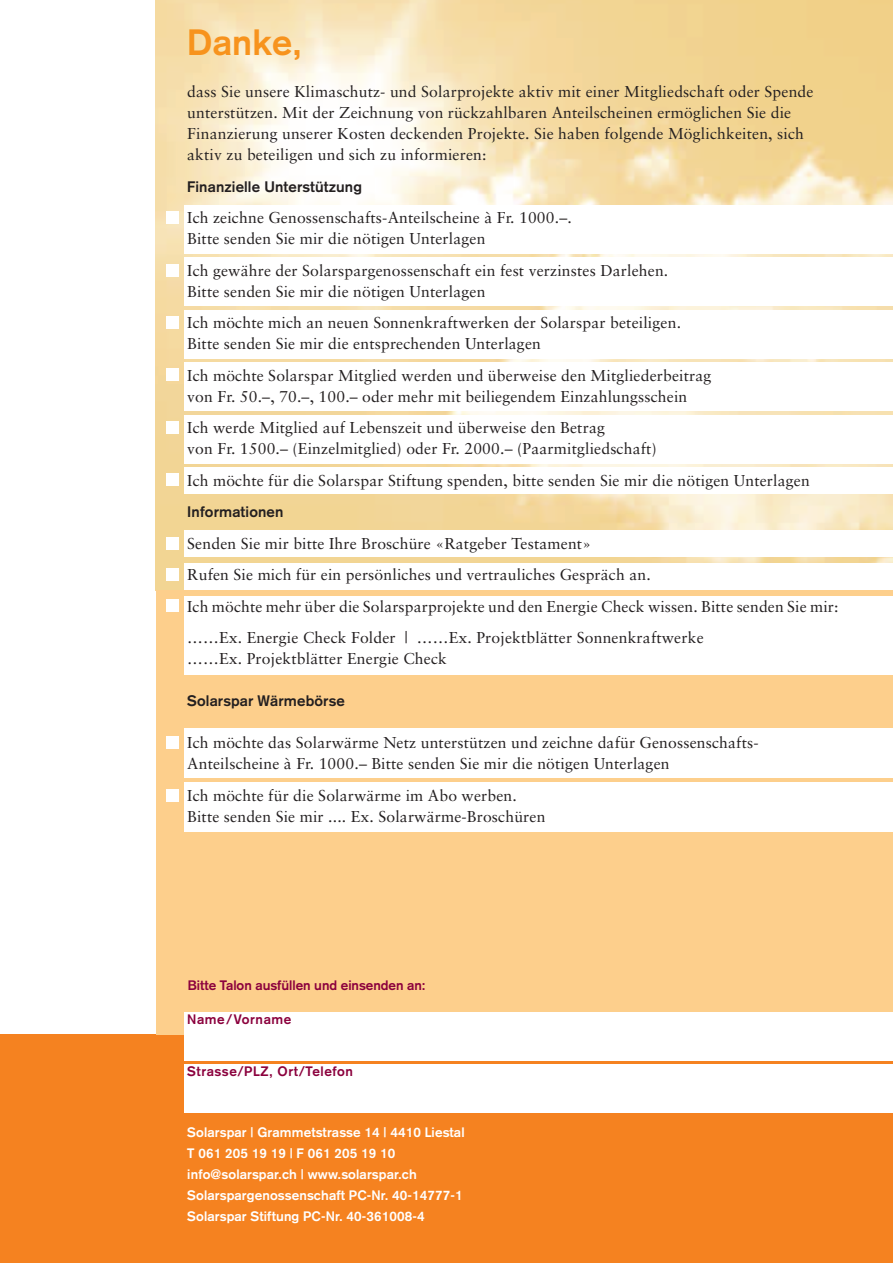
<style>
.page{position:relative;width:893px;height:1263px;background:#fff}
.page>*{position:absolute;margin:0;border:0;box-sizing:border-box;transform-origin:0 0}
.t1{font:700 36px "Akzidenz Grotesk";letter-spacing:.005em;color:#f7931d}
.t2{font:15.75px/21px "Sabon";letter-spacing:.01em;color:#231f20}
.t3{font:700 15px "Akzidenz Grotesk";letter-spacing:.01em;color:#231f20}
.t4{font:700 13.5px/21px "Akzidenz Grotesk";letter-spacing:.01em;color:#fff}
.t5{font:700 13.5px "Akzidenz Grotesk";letter-spacing:.045em;color:#8b003d}
.t6{font:700 13.5px "Akzidenz Grotesk";color:#8b003d}
</style>
<div class="page">
<div style="left:0;top:1034px;width:893px;height:229px;background:#f58220"></div>
<div style="left:156px;top:590px;width:736px;height:444px;background:#fdcf8c"></div>
<div style="left:184px;top:728px;width:708px;height:50px;background:#fff"></div>
<div style="left:184px;top:782px;width:708px;height:50px;background:#fff"></div>
<div style="left:184px;top:596px;width:708px;height:78px;background:#fff"></div>
<div style="left:184px;top:1012px;width:708px;height:48px;background:#fff"></div>
<div style="left:184px;top:1065px;width:708px;height:48px;background:#fff"></div>
<div style="left:166px;top:600px;width:13px;height:12px;background:#fff"></div>
<div style="left:166px;top:736px;width:13px;height:13px;background:#fff"></div>
<div style="left:166px;top:789px;width:13px;height:12px;background:#fff"></div>
<h1 class="t1" style="left:187px;top:30px;width:116px">Danke,</h1>
<p class="t2" style="left:187px;top:83px;width:628px">dass Sie unsere Klimaschutz- und Solarprojekte aktiv mit einer Mitgliedschaft oder Spende unterstützen. Mit der Zeichnung von rückzahlbaren Anteilscheinen ermöglichen Sie die Finanzierung unserer Kosten deckenden Projekte. Sie haben folgende Möglichkeiten, sich aktiv zu beteiligen und sich zu informieren:</p>
<p class="t3" style="left:187px;top:181px;width:176px">Finanzielle Unterstützung</p>
<p class="t2" style="left:187px;top:209px;width:386px">Ich zeichne Genossenschafts-Anteilscheine à Fr. 1000.–.<br>Bitte senden Sie mir die nötigen Unterlagen</p>
<p class="t2" style="left:187px;top:261px;width:483px">Ich gewähre der Solarspargenossenschaft ein fest verzinstes Darlehen.<br>Bitte senden Sie mir die nötigen Unterlagen</p>
<p class="t2" style="left:187px;top:314px;width:495px">Ich möchte mich an neuen Sonnenkraftwerken der Solarspar beteiligen.<br>Bitte senden Sie mir die entsprechenden Unterlagen</p>
<p class="t2" style="left:187px;top:366px;width:526px">Ich möchte Solarspar Mitglied werden und überweise den Mitgliederbeitrag von Fr. 50.–, 70.–, 100.– oder mehr mit beiliegendem Einzahlungsschein</p>
<p class="t2" style="left:187px;top:419px;width:471px">Ich werde Mitglied auf Lebenszeit und überweise den Betrag<br>von Fr. 1500.– (Einzelmitglied) oder Fr. 2000.– (Paarmitgliedschaft)</p>
<p class="t2" style="left:187px;top:471px;width:624px">Ich möchte für die Solarspar Stiftung spenden, bitte senden Sie mir die nötigen Unterlagen</p>
<p class="t3" style="left:187px;top:507px;width:98px">Informationen</p>
<p class="t2" style="left:187px;top:529px;width:653px;line-height:31.5px">Senden Sie mir bitte Ihre Broschüre «Ratgeber Testament»<br>Rufen Sie mich für ein persönliches und vertrauliches Gespräch an.<br>Ich möchte mehr über die Solarsparprojekte und den Energie Check wissen. Bitte senden Sie mir: ……Ex. Energie Check Folder | ……Ex. Projektblätter Sonnenkraftwerke</p>
<p class="t2" style="left:187px;top:650px;width:261px">……Ex. Projektblätter Energie Check</p>
<p class="t3" style="left:187px;top:696px;width:159px">Solarspar Wärmebörse</p>
<p class="t2" style="left:187px;top:734px;width:573px">Ich möchte das Solarwärme Netz unterstützen und zeichne dafür Genossenschafts-<br>Anteilscheine à Fr. 1000.– Bitte senden Sie mir die nötigen Unterlagen</p>
<p class="t2" style="left:187px;top:786px;width:360px">Ich möchte für die Solarwärme im Abo werben.<br>Bitte senden Sie mir .... Ex. Solarwärme-Broschüren</p>
<p class="t6" style="left:188px;top:980px;width:239px">Bitte Talon ausfüllen und einsenden an:</p>
<p class="t5" style="left:187px;top:1014px;width:106px">Name/Vorname</p>
<p class="t5" style="left:187px;top:1066px;width:167px">Strasse/PLZ, Ort/Telefon</p>
<p class="t4" style="left:187px;top:1123px;width:279px">Solarspar | Grammetstrasse 14 | 4410 Liestal T 061 205 19 19 | F 061 205 19 10 info@solarspar.ch | www.solarspar.ch Solarspargenossenschaft PC-Nr. 40-14777-1<br>Solarspar Stiftung PC-Nr. 40-361008-4</p>
</div>
